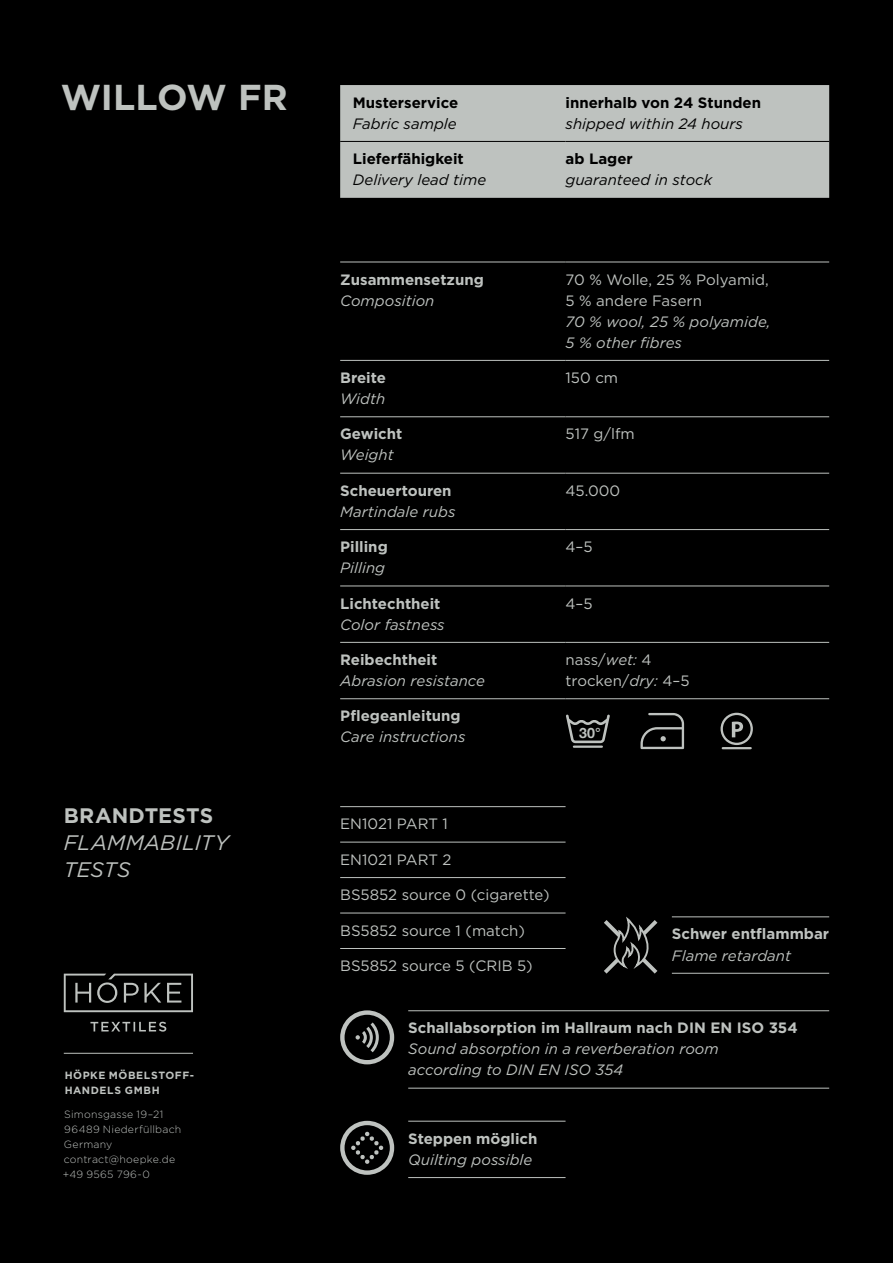
<style>
.page{position:relative;width:893px;height:1263px;background:#000}
.page>*{position:absolute;margin:0;border:0;box-sizing:border-box;transform-origin:0 0}
.t1{font:700 36px "Gotham";letter-spacing:-.005em;color:#bec2bf}
.t2{font:italic 21px/27px "Gotham";letter-spacing:.01em;color:#bec2bf}
.t3{font:700 21px "Gotham";letter-spacing:.005em;color:#bec2bf}
.t4{font:italic 15px/21px "Gotham";color:#bec2bf}
.t5{font:15px/21px "Gotham";color:#bec2bf}
.t6{font:700 15px "Gotham";color:#bec2bf}
.t7{font:italic 15px "Gotham";color:#000}
.t8{font:700 15px "Gotham";color:#000}
.t9{font:700 14.25px "Helvetica Neue";color:#bec2bf}
.t10{font:300 10.5px/15px "Gotham";letter-spacing:.025em;color:#bec2bf}
.t11{font:700 10.5px/15px "Gotham";letter-spacing:.055em;color:#bec2bf}
.s1{font-style:italic}
</style>
<div class="page">
<div style="left:340px;top:85px;width:489px;height:113px;background:#bec2bf"></div>
<hr style="left:340px;top:141px;width:226px;height:1px;background:#000">
<hr style="left:566px;top:141px;width:263px;height:1px;background:#000">
<svg style="left:64px;top:974px;width:129px;height:58px"></svg>
<hr style="left:64px;top:1053px;width:129px;height:1px;background:#bec2bf">
<hr style="left:340px;top:262px;width:226px;height:1px;background:#bec2bf">
<hr style="left:566px;top:262px;width:263px;height:1px;background:#bec2bf">
<hr style="left:340px;top:360px;width:226px;height:1px;background:#bec2bf">
<hr style="left:566px;top:360px;width:263px;height:1px;background:#bec2bf">
<hr style="left:340px;top:416px;width:226px;height:1px;background:#bec2bf">
<hr style="left:566px;top:416px;width:263px;height:1px;background:#bec2bf">
<hr style="left:340px;top:473px;width:226px;height:1px;background:#bec2bf">
<hr style="left:566px;top:473px;width:263px;height:1px;background:#bec2bf">
<hr style="left:340px;top:529px;width:226px;height:1px;background:#bec2bf">
<hr style="left:566px;top:529px;width:263px;height:1px;background:#bec2bf">
<hr style="left:340px;top:586px;width:226px;height:1px;background:#bec2bf">
<hr style="left:566px;top:586px;width:263px;height:1px;background:#bec2bf">
<hr style="left:340px;top:642px;width:226px;height:1px;background:#bec2bf">
<hr style="left:566px;top:642px;width:263px;height:1px;background:#bec2bf">
<hr style="left:340px;top:698px;width:226px;height:1px;background:#bec2bf">
<hr style="left:566px;top:698px;width:263px;height:1px;background:#bec2bf">
<svg style="left:566px;top:714px;width:44px;height:29px"></svg>
<hr style="left:574px;top:745px;width:28px;height:3px;background:#bec2bf">
<svg style="left:640px;top:713px;width:44px;height:36px"></svg>
<svg style="left:720px;top:713px;width:33px;height:32px"></svg>
<hr style="left:723px;top:747px;width:28px;height:2px;background:#bec2bf">
<hr style="left:672px;top:916px;width:157px;height:1px;background:#bec2bf">
<hr style="left:672px;top:973px;width:157px;height:1px;background:#bec2bf">
<hr style="left:408px;top:1010px;width:421px;height:1px;background:#bec2bf">
<hr style="left:408px;top:1088px;width:421px;height:1px;background:#bec2bf">
<svg style="left:604px;top:919px;width:53px;height:55px"></svg>
<svg style="left:340px;top:1010px;width:54px;height:54px"></svg>
<svg style="left:340px;top:1121px;width:54px;height:54px"></svg>
<hr style="left:408px;top:1121px;width:158px;height:1px;background:#bec2bf">
<hr style="left:408px;top:1177px;width:158px;height:1px;background:#bec2bf">
<hr style="left:340px;top:806px;width:226px;height:1px;background:#bec2bf">
<hr style="left:340px;top:842px;width:226px;height:1px;background:#bec2bf">
<hr style="left:340px;top:877px;width:226px;height:1px;background:#bec2bf">
<hr style="left:340px;top:913px;width:226px;height:1px;background:#bec2bf">
<hr style="left:340px;top:948px;width:226px;height:1px;background:#bec2bf">
<h1 class="t1" style="left:61px;top:74px;width:229px">WILLOW FR</h1>
<h2 class="t3" style="left:64px;top:802px;width:151px">BRANDTESTS</h2>
<h2 class="t2" style="left:64px;top:829px;width:167px">FLAMMABILITY<br>TESTS</h2>
<p class="t11" style="left:65px;top:1068px;width:131px">HÖPKE MÖBELSTOFF-<br>HANDELS GMBH</p>
<p class="t10" style="left:63px;top:1106px;width:120px">Simonsgasse 19–21<br>96489 Niederfüllbach<br>Germany contract@hoepke.de +49 9565 796-0</p>
<p class="t8" style="left:353px;top:92px;width:107px">Musterservice</p>
<p class="t7" style="left:353px;top:114px;width:105px">Fabric sample</p>
<p class="t8" style="left:566px;top:92px;width:197px">innerhalb von 24 Stunden</p>
<p class="t7" style="left:566px;top:114px;width:179px">shipped within 24 hours</p>
<p class="t8" style="left:353px;top:149px;width:112px">Lieferfähigkeit</p>
<p class="t7" style="left:353px;top:170px;width:135px">Delivery lead time</p>
<p class="t8" style="left:566px;top:149px;width:69px">ab Lager</p>
<p class="t7" style="left:566px;top:170px;width:148px">guaranteed in stock</p>
<p class="t6" style="left:340px;top:269px;width:145px">Zusammensetzung</p>
<p class="t4" style="left:340px;top:289px;width:96px">Composition</p>
<p class="t5" style="left:566px;top:268px;width:205px">70 % Wolle, 25 % Polyamid,<br>5 % andere Fasern</p>
<p class="t4" style="left:566px;top:310px;width:206px">70 % wool, 25 % polyamide,<br>5 % other fibres</p>
<p class="t6" style="left:340px;top:368px;width:47px">Breite</p>
<p class="t4" style="left:340px;top:388px;width:47px">Width</p>
<p class="t5" style="left:566px;top:367px;width:54px">150 cm</p>
<p class="t6" style="left:340px;top:424px;width:64px">Gewicht</p>
<p class="t4" style="left:340px;top:444px;width:55px">Weight</p>
<p class="t5" style="left:566px;top:423px;width:71px">517 g/lfm</p>
<p class="t6" style="left:340px;top:480px;width:113px">Scheuertouren</p>
<p class="t4" style="left:340px;top:501px;width:117px">Martindale rubs</p>
<p class="t5" style="left:566px;top:480px;width:56px">45.000</p>
<p class="t6" style="left:340px;top:537px;width:49px">Pilling</p>
<p class="t4" style="left:340px;top:557px;width:46px">Pilling</p>
<p class="t5" style="left:566px;top:536px;width:29px">4–5</p>
<p class="t6" style="left:340px;top:593px;width:102px">Lichtechtheit</p>
<p class="t4" style="left:340px;top:613px;width:106px">Color fastness</p>
<p class="t5" style="left:566px;top:592px;width:29px">4–5</p>
<p class="t6" style="left:340px;top:650px;width:99px">Reibechtheit</p>
<p class="t4" style="left:340px;top:670px;width:146px">Abrasion resistance</p>
<p class="t5" style="left:566px;top:649px;width:126px">nass/<span class="s1">wet:</span> 4 trocken/<span class="s1">dry:</span> 4–5</p>
<p class="t6" style="left:340px;top:706px;width:122px">Pflegeanleitung</p>
<p class="t4" style="left:340px;top:726px;width:127px">Care instructions</p>
<p class="t9" style="left:579px;top:721px;width:23px">30°</p>
<p class="t5" style="left:340px;top:813px;width:109px">EN1021 PART 1</p>
<p class="t5" style="left:340px;top:848px;width:113px">EN1021 PART 2</p>
<p class="t5" style="left:340px;top:884px;width:211px">BS5852 source 0 (cigarette)</p>
<p class="t5" style="left:340px;top:919px;width:186px">BS5852 source 1 (match)</p>
<p class="t5" style="left:340px;top:955px;width:194px">BS5852 source 5 (CRIB 5)</p>
<p class="t6" style="left:672px;top:924px;width:159px">Schwer entflammbar</p>
<p class="t4" style="left:672px;top:944px;width:121px">Flame retardant</p>
<p class="t6" style="left:408px;top:1018px;width:391px">Schallabsorption im Hallraum nach DIN EN ISO 354</p>
<p class="t4" style="left:408px;top:1038px;width:312px">Sound absorption in a reverberation room according to DIN EN ISO 354</p>
<p class="t6" style="left:408px;top:1128px;width:131px">Steppen möglich</p>
<p class="t4" style="left:408px;top:1149px;width:126px">Quilting possible</p>
</div>
